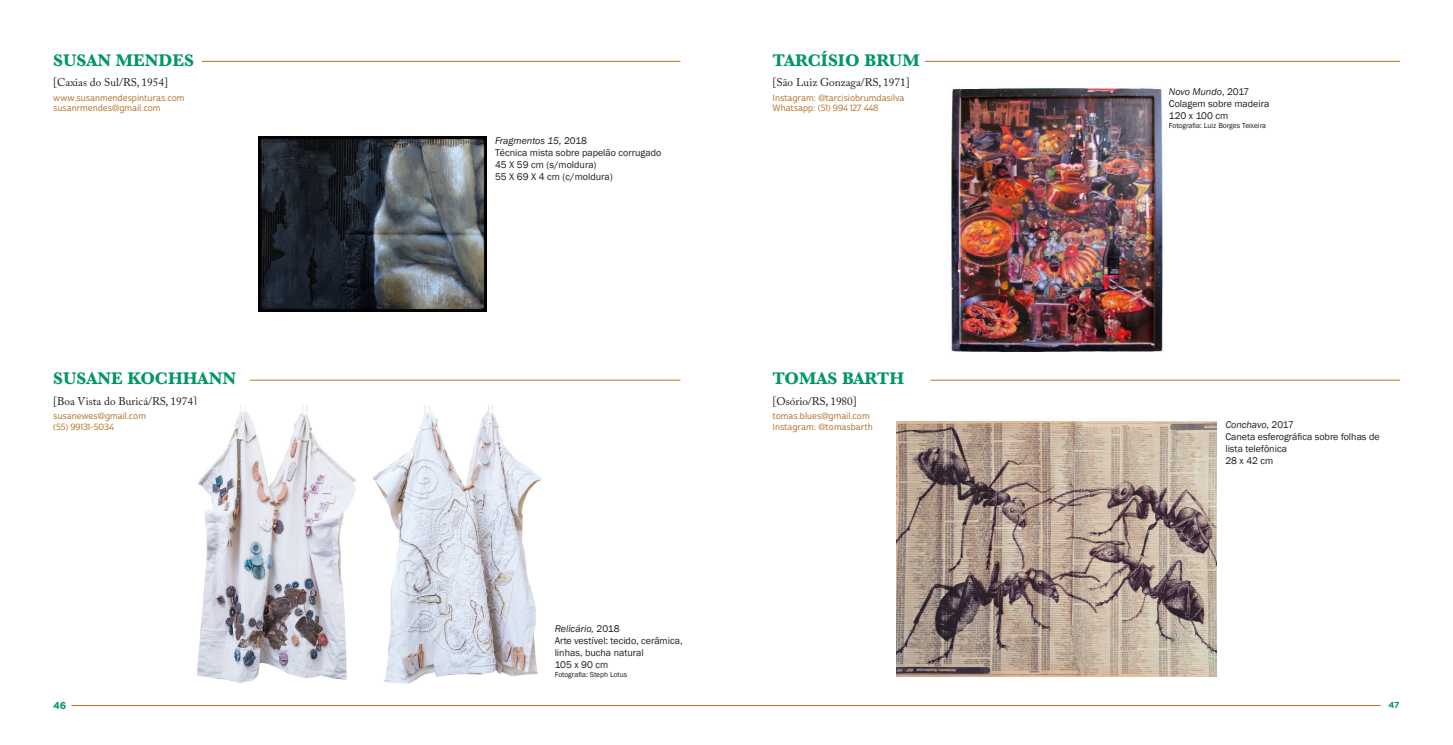
<style>
.page{position:relative;width:1453px;height:745px;background:#fff}
.page>*{position:absolute;margin:0;border:0;box-sizing:border-box;transform-origin:0 0}
.artista{font:700 17.5px "Baskerville MT Std";color:#009760}
.nascimento{font:11.25px "Adobe Caslon Pro";color:#1d1d1b}
.t1{font:10px/12px "Franklin Gothic";color:#1d1d1b}
.t2{font:italic 10px "Franklin Gothic";color:#1d1d1b}
.t3{font:700 10px "Gotham Rounded";color:#009760}
.contatos{font:8.75px "Cabrito Sans Nor Med";color:#b37228}
.t4{font:700 8.75px "Gotham Rounded";color:#009760}
.t5{font:7.5px "Franklin Gothic";color:#1d1d1b}
.s1{font-style:normal}
</style>
<div class="page">
<hr style="left:202px;top:61px;width:478px;height:1px;background:#b37228">
<hr style="left:925px;top:61px;width:475px;height:1px;background:#b37228">
<hr style="left:250px;top:379px;width:430px;height:1px;background:#b37228">
<hr style="left:71px;top:704px;width:1309px;height:1px;background:#b37228">
<hr style="left:930px;top:379px;width:470px;height:1px;background:#b37228">
<img style="left:258px;top:137px;width:228px;height:175px">
<img style="left:197px;top:405px;width:159px;height:278px">
<img style="left:372px;top:405px;width:170px;height:279px">
<img style="left:951px;top:88px;width:212px;height:264px">
<img style="left:896px;top:421px;width:320px;height:255px">
<p class="artista" style="left:53px;top:50px;width:142px">SUSAN MENDES</p>
<p class="artista" style="left:772px;top:50px;width:149px">TARCÍSIO BRUM</p>
<p class="nascimento" style="left:53px;top:76px;width:116px">[Caxias do Sul/RS, 1954]</p>
<p class="nascimento" style="left:772px;top:76px;width:139px">[São Luiz Gonzaga/RS, 1971]</p>
<p class="contatos" style="left:53px;top:92px;width:133px">www.susanmendespinturas.com</p>
<p class="contatos" style="left:53px;top:103px;width:109px">susanrmendes@gmail.com</p>
<p class="contatos" style="left:772px;top:92px;width:133px">Instagram: @tarcisiobrumdasilva</p>
<p class="contatos" style="left:772px;top:103px;width:107px">Whatsapp: (51) 994 127 448</p>
<p class="t2" style="left:495px;top:134px;width:94px">Fragmentos 15, <span class="s1">2018</span></p>
<p class="t1" style="left:495px;top:147px;width:168px">Técnica mista sobre papelão corrugado</p>
<p class="t1" style="left:495px;top:159px;width:103px">45 X 59 cm (s/moldura)</p>
<p class="t1" style="left:495px;top:171px;width:119px">55 X 69 X 4 cm (c/moldura)</p>
<p class="artista" style="left:53px;top:368px;width:184px">SUSANE KOCHHANN</p>
<p class="artista" style="left:772px;top:368px;width:133px">TOMAS BARTH</p>
<p class="nascimento" style="left:53px;top:394px;width:145px">[Boa Vista do Buricá/RS, 1974]</p>
<p class="nascimento" style="left:772px;top:394px;width:86px">[Osório/RS, 1980]</p>
<p class="contatos" style="left:53px;top:410px;width:94px">susanewes@gmail.com</p>
<p class="contatos" style="left:53px;top:421px;width:62px">(55) 99131-5034</p>
<p class="t2" style="left:555px;top:621px;width:66px">Relicário, <span class="s1">2018</span></p>
<p class="t1" style="left:555px;top:634px;width:129px">Arte vestível: tecido, cerâmica, linhas, bucha natural</p>
<p class="t1" style="left:555px;top:658px;width:55px">105 x 90 cm</p>
<p class="t5" style="left:555px;top:669px;width:74px">Fotografia: Steph Lotus</p>
<p class="contatos" style="left:772px;top:410px;width:99px">tomas.blues@gmail.com</p>
<p class="contatos" style="left:772px;top:421px;width:102px">Instagram: @tomasbarth</p>
<p class="t2" style="left:1169px;top:86px;width:82px">Novo Mundo<span class="s1">, 2017</span></p>
<p class="t1" style="left:1169px;top:98px;width:102px">Colagem sobre madeira</p>
<p class="t1" style="left:1169px;top:110px;width:61px">120 x 100 cm</p>
<p class="t5" style="left:1169px;top:121px;width:99px">Fotografia: Luiz Borges Teixeira</p>
<p class="t2" style="left:1225px;top:418px;width:70px">Conchavo<span class="s1">, 2017</span></p>
<p class="t1" style="left:1225px;top:431px;width:156px">Caneta esferográfica sobre folhas de lista telefônica</p>
<p class="t1" style="left:1225px;top:455px;width:49px">28 x 42 cm</p>
<p class="t3" style="left:53px;top:698px;width:15px">46</p>
<p class="t4" style="left:1388px;top:698px;width:13px">47</p>
</div>
